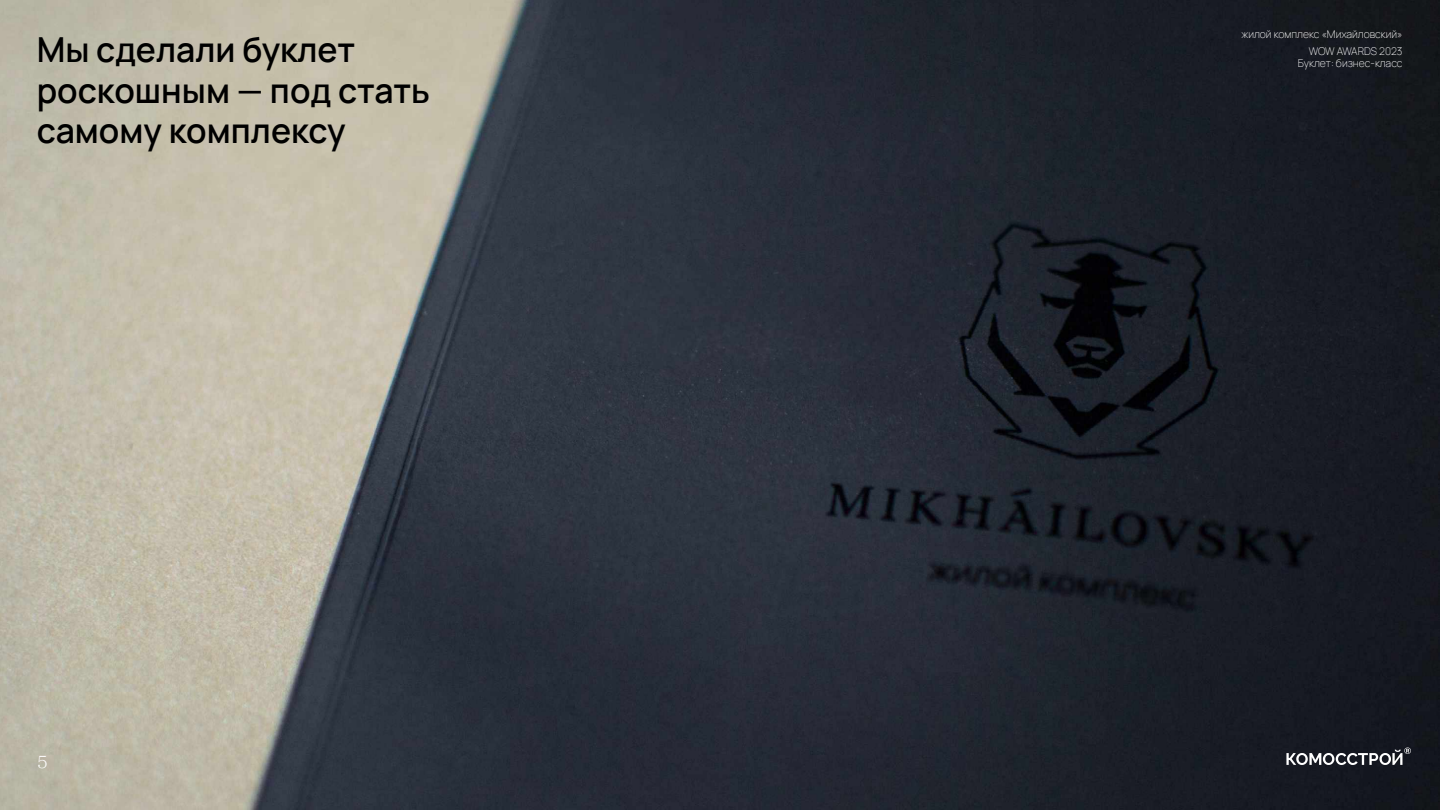
<style>
.page{position:relative;width:1440px;height:810px;background:#fff}
.page>*{position:absolute;margin:0;border:0;box-sizing:border-box;transform-origin:0 0}
.t1{font:600 33.75px/40.5px "Manrope";color:#000}
.t2{font:300 20.25px "Wremena";color:#fff}
.t3{font:200 10.5px/17.1px "Manrope";color:#fff;text-align:right}
</style>
<div class="page">
<img style="left:0;top:0;width:1440px;height:810px">
<svg style="left:1286px;top:748px;width:125px;height:17px"></svg>
<h1 class="t1" style="left:37px;top:27px;width:395px">Мы сделали буклет роскошным — под стать самому комплексу</h1>
<p class="t3" style="left:1241px;top:25px;width:163px">жилой комплекс «Михайловский»<br>WOW AWARDS 2023</p>
<p class="t3" style="left:1298px;top:54px;width:106px">Буклет: бизнес-класс</p>
<h2 class="t2" style="left:38px;top:747px;width:12px">5</h2>
</div>
